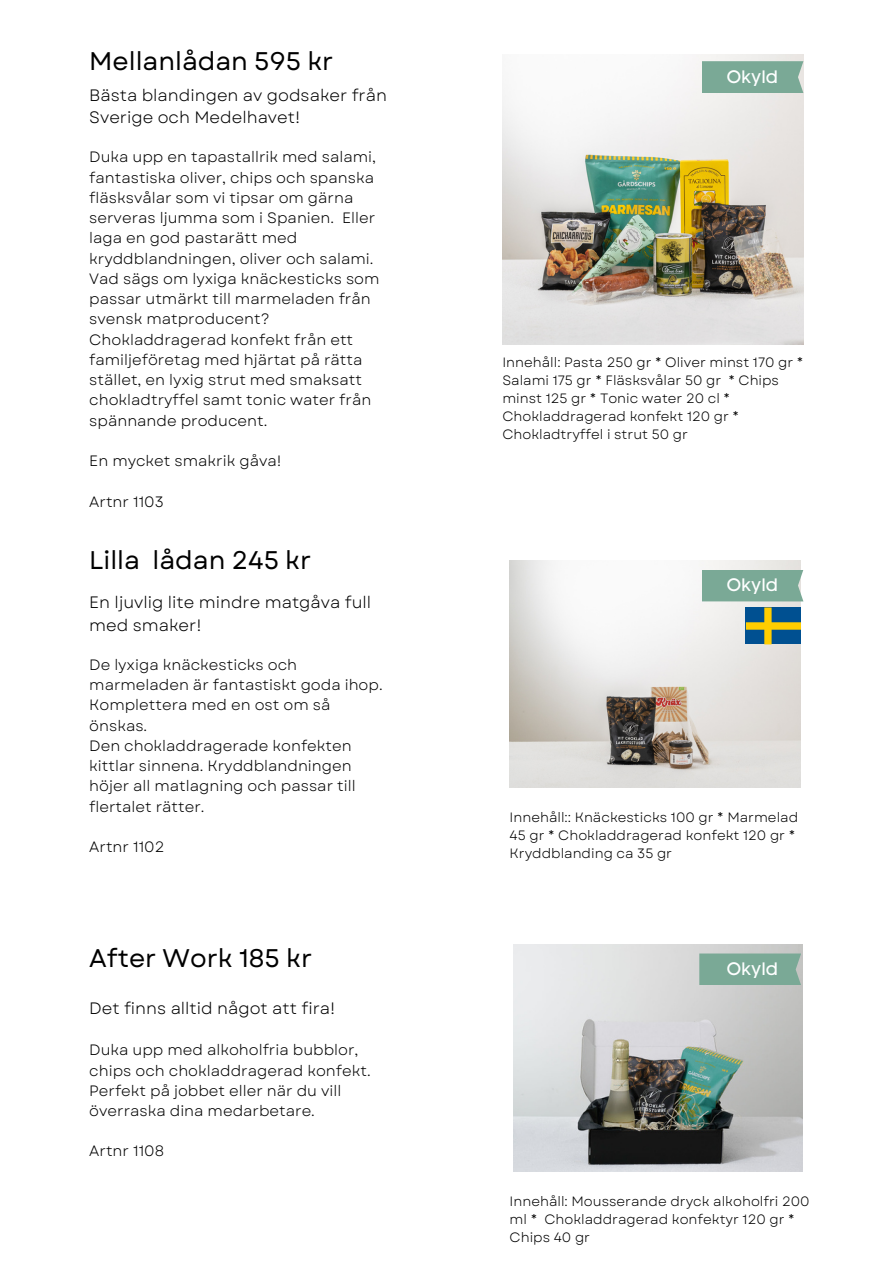
<style>
.page{position:relative;width:893px;height:1264px;background:#fff}
.page>*{position:absolute;margin:0;border:0;box-sizing:border-box;transform-origin:0 0}
.t1{font:25.5px "Garet";color:#000}
.t2{font:18px "Code Pro Normal LC";color:#feffff}
.t3{font:16.5px/22.5px "Garet";color:#000}
.t4{font:15px/20.2px "Garet";color:#000}
.t5{font:13.5px/18px "Garet";color:#000}
</style>
<div class="page">
<img style="left:502px;top:54px;width:301px;height:290px">
<img style="left:509px;top:560px;width:291px;height:227px">
<div style="left:701px;top:61px;width:102px;height:32px;background:#7aa996"></div>
<div style="left:701px;top:569px;width:102px;height:32px;background:#7aa996"></div>
<svg style="left:745px;top:607px;width:56px;height:37px;background:#4c7565"></svg>
<img style="left:514px;top:944px;width:288px;height:227px">
<svg style="left:699px;top:953px;width:102px;height:32px;background:#7daa98"></svg>
<p class="t1" style="left:89px;top:42px;width:245px">Mellanlådan 595 kr</p>
<p class="t3" style="left:89px;top:84px;width:299px">Bästa blandingen av godsaker från<br>Sverige och Medelhavet!</p>
<p class="t4" style="left:89px;top:147px;width:288px">Duka upp en tapastallrik med salami, fantastiska oliver, chips och spanska fläsksvålar som vi tipsar om gärna serveras ljumma som i Spanien. Eller laga en god pastarätt med kryddblandningen, oliver och salami.</p>
<p class="t4" style="left:89px;top:269px;width:292px">Vad sägs om lyxiga knäckesticks som passar utmärkt till marmeladen från svensk matproducent?<br>Chokladdragerad konfekt från ett familjeföretag med hjärtat på rätta stället, en lyxig strut med smaksatt chokladtryffel samt tonic water från spännande producent.</p>
<p class="t4" style="left:89px;top:451px;width:194px">En mycket smakrik gåva!</p>
<p class="t4" style="left:89px;top:491px;width:76px">Artnr 1103</p>
<p class="t1" style="left:89px;top:541px;width:223px">Lilla lådan 245 kr</p>
<p class="t3" style="left:89px;top:591px;width:283px">En ljuvlig lite mindre matgåva full med smaker!</p>
<p class="t4" style="left:89px;top:654px;width:295px">De lyxiga knäckesticks och marmeladen är fantastiskt goda ihop.<br>Komplettera med en ost om så önskas.</p>
<p class="t4" style="left:89px;top:735px;width:268px">Den chokladdragerade konfekten kittlar sinnena. Kryddblandningen höjer all matlagning och passar till flertalet rätter.</p>
<p class="t4" style="left:89px;top:836px;width:77px">Artnr 1102</p>
<p class="t1" style="left:89px;top:940px;width:224px">After Work 185 kr</p>
<p class="t3" style="left:89px;top:996px;width:247px">Det finns alltid något att fira!</p>
<p class="t4" style="left:89px;top:1039px;width:283px">Duka upp med alkoholfria bubblor, chips och chokladdragerad konfekt.</p>
<p class="t4" style="left:89px;top:1080px;width:254px">Perfekt på jobbet eller när du vill överraska dina medarbetare.</p>
<p class="t4" style="left:89px;top:1141px;width:76px">Artnr 1108</p>
<p class="t2" style="left:726px;top:66px;width:53px">Okyld</p>
<p class="t5" style="left:502px;top:353px;width:302px">Innehåll: Pasta 250 gr * Oliver minst 170 gr * Salami 175 gr * Fläsksvålar 50 gr * Chips minst 125 gr * Tonic water 20 cl * Chokladdragerad konfekt 120 gr *</p>
<p class="t5" style="left:502px;top:425px;width:187px">Chokladtryffel i strut 50 gr</p>
<p class="t2" style="left:726px;top:574px;width:53px">Okyld</p>
<p class="t5" style="left:509px;top:808px;width:290px">Innehåll:: Knäckesticks 100 gr * Marmelad<br>45 gr * Chokladdragerad konfekt 120 gr *<br>Kryddblanding ca 35 gr</p>
<p class="t2" style="left:726px;top:958px;width:53px">Okyld</p>
<p class="t5" style="left:509px;top:1192px;width:301px">Innehåll: Mousserande dryck alkoholfri 200 ml * Chokladdragerad konfektyr 120 gr *</p>
<p class="t5" style="left:509px;top:1228px;width:82px">Chips 40 gr</p>
</div>
